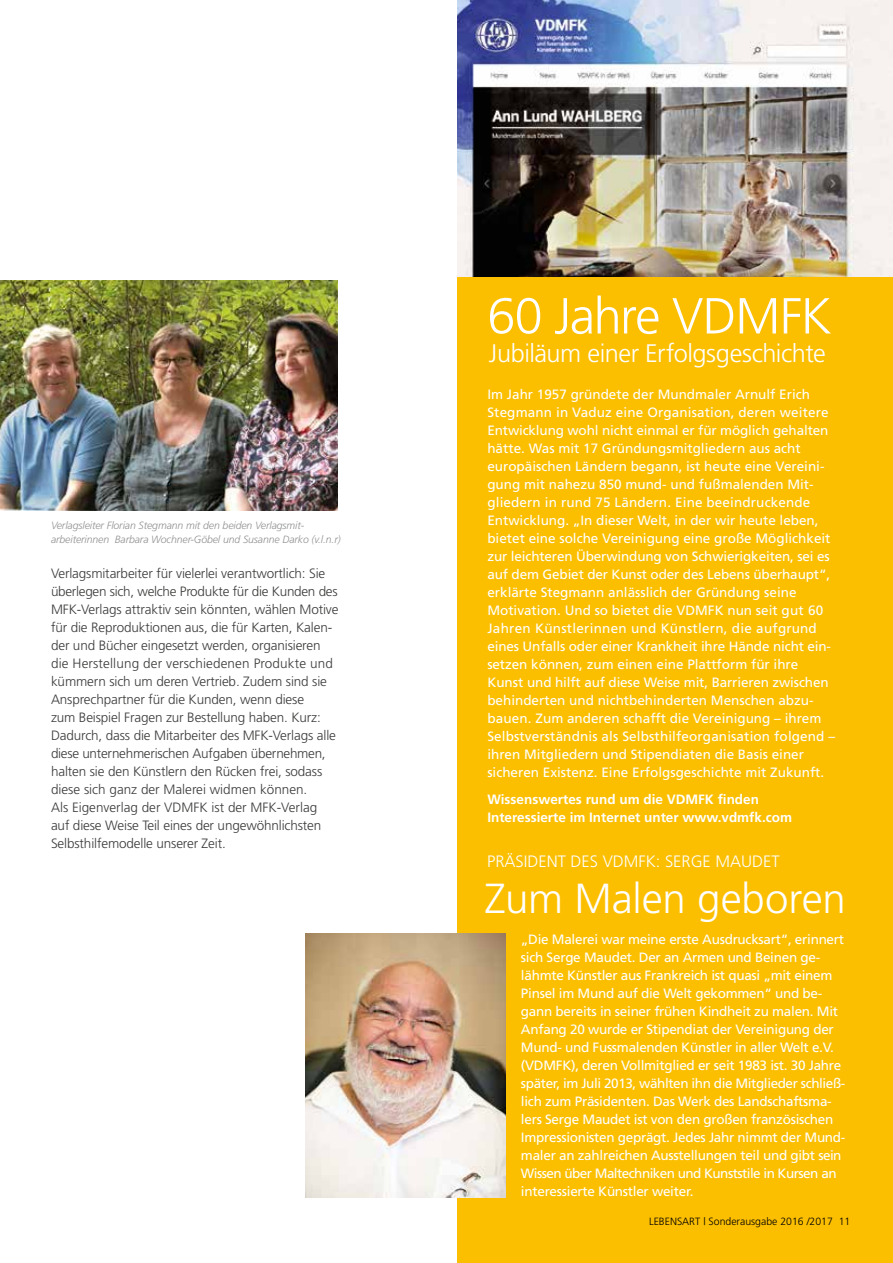
<style>
.page{position:relative;width:893px;height:1263px;background:#fff}
.page>*{position:absolute;margin:0;border:0;box-sizing:border-box;transform-origin:0 0}
.t1{font:300 50.7px "Frutiger";letter-spacing:-.03em;color:#fff}
.t2{font:300 42px "Frutiger";letter-spacing:-.005em;color:#fff}
.t3{font:300 25.35px "Frutiger";letter-spacing:-.02em;color:#fff}
.t4{font:300 16.5px "Frutiger";color:#fff}
.t5{font:13.5px/18px "Frutiger";letter-spacing:-.01em;color:#fff}
.t6{font:300 13.5px/18px "Frutiger";letter-spacing:-.01em;color:#3b3b3a}
.t7{font:700 13.5px/18px "Frutiger";color:#fff}
.t8{font:italic 300 10.5px/13.5px "Frutiger";letter-spacing:-.01em;color:#919292}
.t9{font:300 10.5px "Frutiger";color:#000}
</style>
<div class="page">
<img style="left:0;top:281px;width:337px;height:229px">
<div style="left:458px;top:0;width:435px;height:1263px;background:#fcbf00"></div>
<img style="left:306px;top:934px;width:200px;height:263px">
<img style="left:458px;top:0;width:435px;height:276px">
<p class="t8" style="left:51px;top:519px;width:291px">Verlagsleiter Florian Stegmann mit den beiden Verlagsmit&shy;arbeiterinnen Barbara Wochner-Göbel und Susanne Darko (v.l.n.r)</p>
<p class="t6" style="left:51px;top:564px;width:289px">Verlagsmitarbeiter für vielerlei verantwortlich: Sie überlegen sich, welche Produkte für die Kunden des MFK-Verlags attraktiv sein könnten, wählen Motive für die Reproduktionen aus, die für Karten, Kalen&shy;der und Bücher eingesetzt werden, organisieren die Herstellung der verschiedenen Produkte und kümmern sich um deren Vertrieb. Zudem sind sie Ansprechpartner für die Kunden, wenn diese<br>zum Beispiel Fragen zur Bestellung haben. Kurz:<br>Dadurch, dass die Mitarbeiter des MFK-Verlags alle diese unternehmerischen Aufgaben übernehmen, halten sie den Künstlern den Rücken frei, sodass diese sich ganz der Malerei widmen können.<br>Als Eigenverlag der VDMFK ist der MFK-Verlag auf diese Weise Teil eines der ungewöhnlichsten Selbsthilfemodelle unserer Zeit.</p>
<h1 class="t1" style="left:487px;top:287px;width:346px">60 Jahre VDMFK</h1>
<h3 class="t3" style="left:489px;top:339px;width:338px">Jubiläum einer Erfolgsgeschichte</h3>
<p class="t5" style="left:487px;top:385px;width:349px">Im Jahr 1957 gründete der Mundmaler Arnulf Erich Stegmann in Vaduz eine Organisation, deren weitere Entwicklung wohl nicht einmal er für möglich gehalten hätte. Was mit 17 Gründungsmitgliedern aus acht europäischen Ländern begann, ist heute eine Vereini&shy;gung mit nahezu 850 mund- und fußmalenden Mit&shy;gliedern in rund 75 Ländern. Eine beeindruckende Entwicklung. „In dieser Welt, in der wir heute leben, bietet eine solche Vereinigung eine große Möglichkeit zur leichteren Überwindung von Schwierigkeiten, sei es auf dem Gebiet der Kunst oder des Lebens überhaupt“, erklärte Stegmann anlässlich der Gründung seine Motivation. Und so bietet die VDMFK nun seit gut 60<br>Jahren Künstlerinnen und Künstlern, die aufgrund eines Unfalls oder einer Krankheit ihre Hände nicht ein&shy;setzen können, zum einen eine Plattform für ihre Kunst und hilft auf diese Weise mit, Barrieren zwischen behinderten und nichtbehinderten Menschen abzu&shy;bauen. Zum anderen schafft die Vereinigung – ihrem Selbstverständnis als Selbsthilfeorganisation folgend – ihren Mitgliedern und Stipendiaten die Basis einer sicheren Existenz. Eine Erfolgsgeschichte mit Zukunft.</p>
<p class="t7" style="left:487px;top:790px;width:306px">Wissenswertes rund um die VDMFK finden<br>Interessierte im Internet unter www.vdmfk.com</p>
<p class="t4" style="left:487px;top:852px;width:294px">PRÄSIDENT DES VDMFK: SERGE MAUDET</p>
<h2 class="t2" style="left:485px;top:875px;width:363px">Zum Malen geboren</h2>
<p class="t5" style="left:521px;top:930px;width:326px">„Die Malerei war meine erste Ausdrucksart“, erinnert sich Serge Maudet. Der an Armen und Beinen ge&shy;lähmte Künstler aus Frankreich ist quasi „mit einem Pinsel im Mund auf die Welt gekommen“ und be&shy;gann bereits in seiner frühen Kindheit zu malen. Mit Anfang 20 wurde er Stipendiat der Vereinigung der Mund- und Fussmalenden Künstler in aller Welt e.V. (VDMFK), deren Vollmitglied er seit 1983 ist. 30 Jahre später, im Juli 2013, wählten ihn die Mitglieder schließ&shy;lich zum Präsidenten. Das Werk des Landschaftsma&shy;lers Serge Maudet ist von den großen französischen Impressionisten geprägt. Jedes Jahr nimmt der Mund&shy;maler an zahlreichen Ausstellungen teil und gibt sein Wissen über Maltechniken und Kunststile in Kursen an interessierte Künstler weiter.</p>
<p class="t9" style="left:649px;top:1215px;width:203px">LEBENSART | Sonderausgabe 2016 /2017 11</p>
</div>
